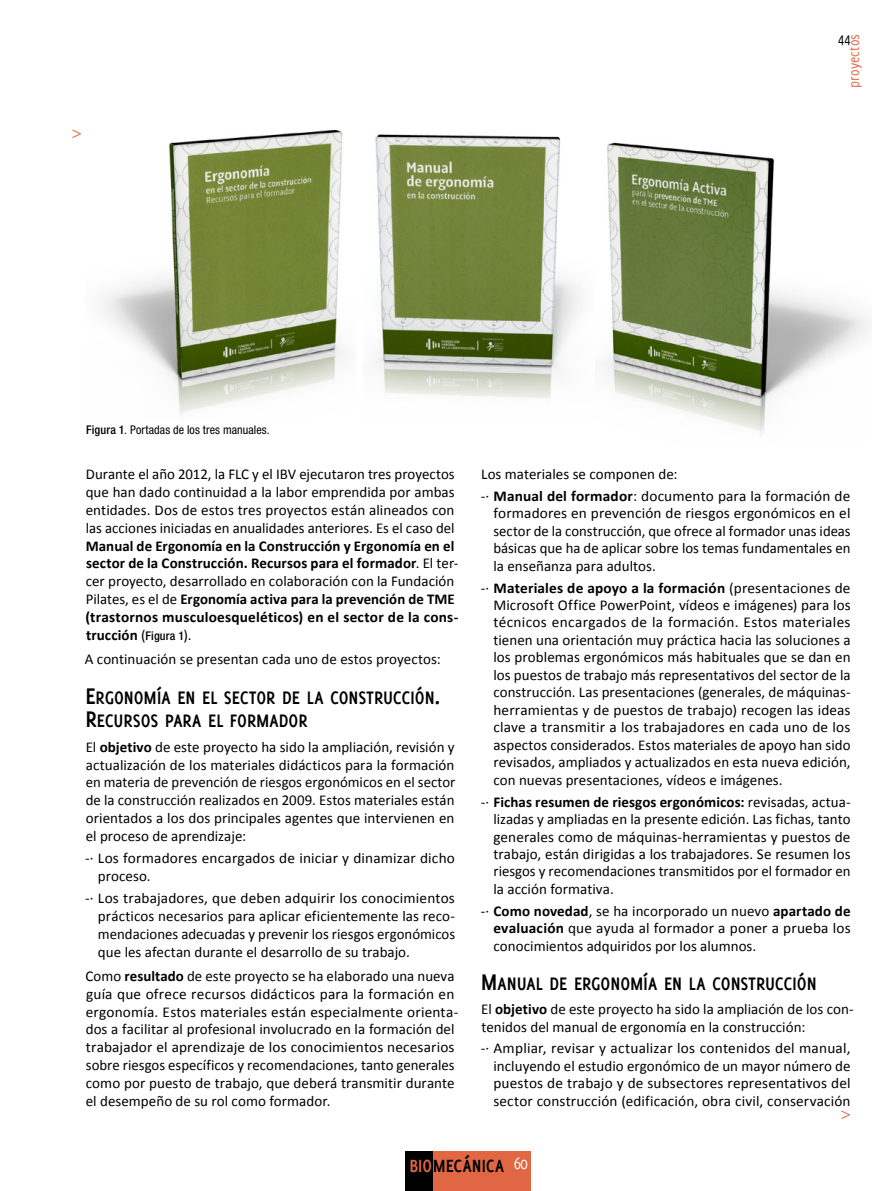
<style>
.page{position:relative;width:893px;height:1191px;background:#fff}
.page>*{position:absolute;margin:0;border:0;box-sizing:border-box;transform-origin:0 0}
.t1{font:19.8px/23.1px "Delicious Bold SC800";color:#000;scale:.91 1}
.t2{font:700 19.35px "Delicious";letter-spacing:.005em;color:#000;scale:.91 1}
.t3{font:condensed 16.5px "Helvetica Neue LT";color:#e16643}
.t4{font:15.6px "Delicious";letter-spacing:.01em;color:#e16643;scale:.87 1}
.t5{font:15.6px "Delicious";color:#000;scale:.87 1}
.t6{font:15px/17.4px "Calibri";letter-spacing:.005em;color:#000;text-align:justify}
.t7{font:700 15px/17.9px "Calibri";letter-spacing:.005em;color:#000}
.t8{font:condensed 12px "Helvetica Neue LT";letter-spacing:.01em;color:#000}
.s1{font-weight:500}
.s2{font-weight:400}
.s3{font-family:"Helvetica Neue LT";font-weight:500;font-stretch:condensed;font-size:12px}
.s4{font-size:24.75px}
.s5{font-weight:700}
.s6{color:#e16643}
</style>
<div class="page">
<div style="left:405px;top:1151px;width:125px;height:40px;background:#e16643"></div>
<div style="left:405px;top:1151px;width:28px;height:40px;background:#000"></div>
<img style="left:102px;top:129px;width:242px;height:288px">
<img style="left:604px;top:142px;width:266px;height:294px">
<img style="left:375px;top:134px;width:206px;height:265px">
<p class="t3" style="left:72px;top:123px;width:11px">&gt;</p>
<p class="t4" style="left:845px;top:88px;width:63px;rotate:-90deg">proyectos</p>
<p class="t5" style="left:838px;top:29px;width:16px">44</p>
<p class="t8" style="left:86px;top:423px;width:185px"><span class="s1">Figura 1</span>. Portadas de los tres manuales.</p>
<p class="t6" style="left:86px;top:464px;width:370px;line-height:17.9px">Durante el año 2012, la FLC y el IBV ejecutaron tres proyectos que han dado continuidad a la labor emprendida por ambas entidades. Dos de estos tres proyectos están alineados con las acciones iniciadas en anualidades anteriores. Es el caso del</p>
<p class="t7" style="left:86px;top:536px;width:374px">Manual de Ergonomía en la Construcción y Ergonomía en el sector de la Construcción. Recursos para el formador<span class="s2">. El ter&shy;cer proyecto, desarrollado en colaboración con la Fundación Pilates, es el de</span> Ergonomía activa para la prevención de TME (trastornos musculoesqueléticos) en el sector de la cons&shy;trucción <span class="s2">(</span><span class="s3">Figura 1</span><span class="s2">).</span></p>
<p class="t6" style="left:85px;top:650px;width:357px">A continuación se presentan cada uno de estos proyectos:</p>
<h1 class="t1" style="left:85px;top:686px;width:392px"><span class="s4">E</span>RGONOMÍA EN EL SECTOR DE LA CONSTRUCCIÓN<span class="s4">.<br>R</span>ECURSOS PARA EL FORMADOR</h1>
<p class="t6" style="left:86px;top:737px;width:371px;line-height:17.9px">El <span class="s5">objetivo</span> de este proyecto ha sido la ampliación, revisión y actualización de los materiales didácticos para la formación en materia de prevención de riesgos ergonómicos en el sector de la construcción realizados en 2009. Estos materiales están orientados a los dos principales agentes que intervienen en el proceso de aprendizaje:</p>
<p class="t6" style="left:98px;top:848px;width:358px;line-height:17.9px;text-indent:-13px">-· Los formadores encargados de iniciar y dinamizar dicho proceso.</p>
<p class="t6" style="left:98px;top:888px;width:359px;line-height:17.9px;text-indent:-13px">-· Los trabajadores, que deben adquirir los conocimientos prácticos necesarios para aplicar eficientemente las reco&shy;mendaciones adecuadas y prevenir los riesgos ergonómicos que les afectan durante el desarrollo de su trabajo.</p>
<p class="t6" style="left:85px;top:966px;width:374px;line-height:17.9px;text-align:left">Como <span class="s5">resultado</span> de este proyecto se ha elaborado una nueva guía que ofrece recursos didácticos para la formación en ergonomía. Estos materiales están especialmente orienta&shy;dos a facilitar al profesional involucrado en la formación del trabajador el aprendizaje de los conocimientos necesarios sobre riesgos específicos y recomendaciones, tanto generales como por puesto de trabajo, que deberá transmitir durante el desempeño de su rol como formador.</p>
<p class="t6" style="left:481px;top:462px;width:371px;line-height:21.8px">Los materiales se componen de:<br>-· <span class="s5">Manual del formador</span>: documento para la formación de</p>
<p class="t6" style="left:493px;top:504px;width:359px">formadores en prevención de riesgos ergonómicos en el sector de la construcción, que ofrece al formador unas ideas básicas que ha de aplicar sobre los temas fundamentales en la enseñanza para adultos.</p>
<p class="t6" style="left:493px;top:578px;width:359px;text-indent:-13px">-· <span class="s5">Materiales de apoyo a la formación</span> (presentaciones de Microsoft Office PowerPoint, vídeos e imágenes) para los técnicos encargados de la formación. Estos materiales tienen una orientación muy práctica hacia las soluciones a los problemas ergonómicos más habituales que se dan en los puestos de trabajo más representativos del sector de la construcción. Las presentaciones (generales, de máquinas&shy;herramientas y de puestos de trabajo) recogen las ideas clave a transmitir a los trabajadores en cada uno de los aspectos considerados. Estos materiales de apoyo han sido revisados, ampliados y actualizados en esta nueva edición, con nuevas presentaciones, vídeos e imágenes.</p>
<p class="t6" style="left:493px;top:792px;width:359px;text-indent:-13px">-· <span class="s5">Fichas resumen de riesgos ergonómicos:</span> revisadas, actua&shy;lizadas y ampliadas en la presente edición. Las fichas, tanto generales como de máquinas-herramientas y puestos de trabajo, están dirigidas a los trabajadores. Se resumen los riesgos y recomendaciones transmitidos por el formador en la acción formativa.</p>
<p class="t6" style="left:493px;top:901px;width:359px;text-indent:-13px">-· <span class="s5">Como novedad</span>, se ha incorporado un nuevo <span class="s5">apartado de evaluación</span> que ayuda al formador a poner a prueba los conocimientos adquiridos por los alumnos.</p>
<h1 class="t1" style="left:481px;top:972px;width:371px"><span class="s4">M</span>ANUAL DE ERGONOMÍA EN LA CONSTRUCCIÓN</h1>
<p class="t6" style="left:481px;top:999px;width:374px">El <span class="s5">objetivo</span> de este proyecto ha sido la ampliación de los con&shy;tenidos del manual de ergonomía en la construcción:</p>
<p class="t6" style="left:493px;top:1039px;width:359px;text-indent:-13px">-· Ampliar, revisar y actualizar los contenidos del manual, incluyendo el estudio ergonómico de un mayor número de puestos de trabajo y de subsectores representativos del sector construcción (edificación, obra civil, conservación</p>
<p class="t3" style="left:841px;top:1103px;width:11px">&gt;</p>
<p class="t2" style="left:409px;top:1154px;width:132px"><span class="s6">BIO</span>MECÁNICA <sup>60</sup></p>
</div>
